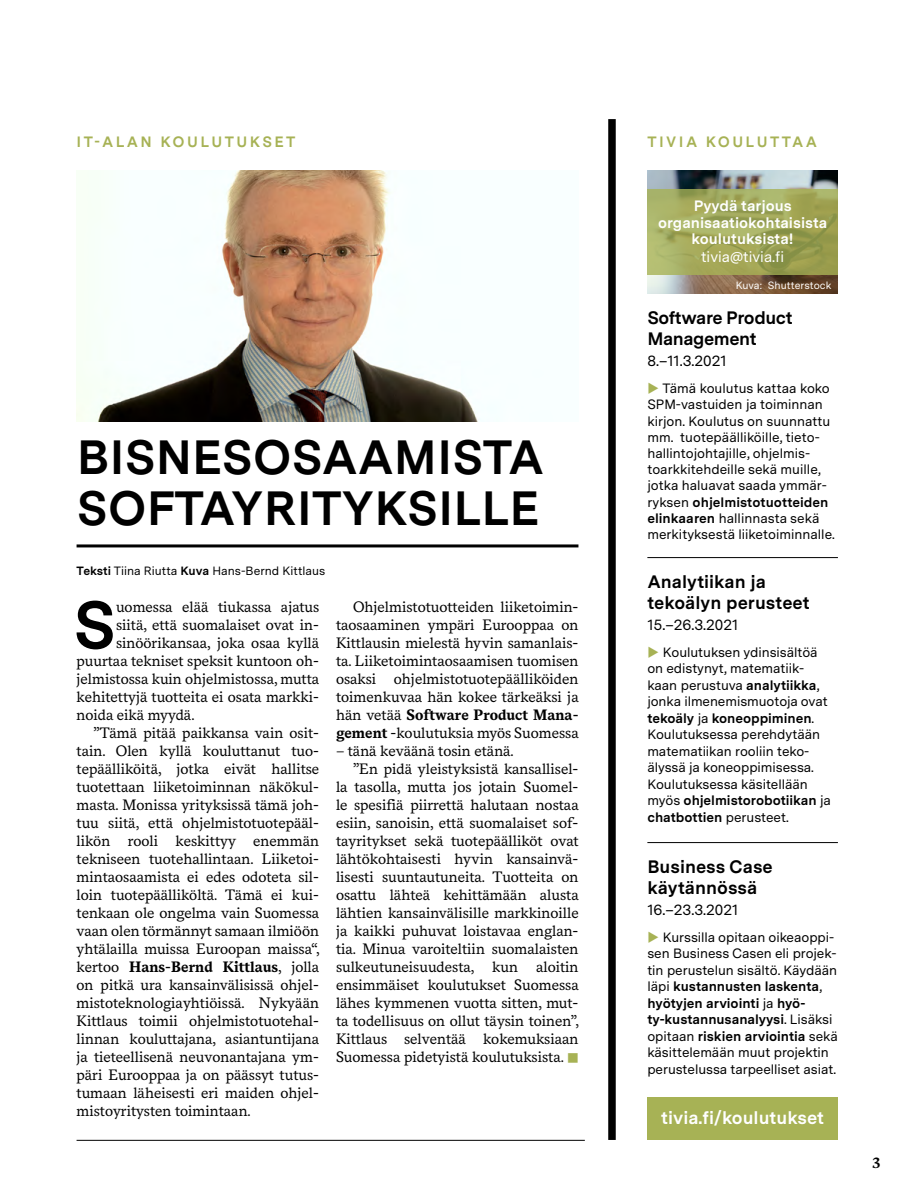
<style>
.page{position:relative;width:923px;height:1191px;background:#fff}
.page>*{position:absolute;margin:0;border:0;box-sizing:border-box;transform-origin:0 0}
.t1{font:700 66.45px "Messina Sans";color:#000}
.t2{font:700 48px/51px "Messina Sans";color:#000}
.t3{font:700 18px/21px "Messina Sans";color:#000}
.t4{font:700 18px/21px "Messina Sans";letter-spacing:-.025em;color:#000}
.t5{font:700 18px "Messina Sans";color:#fff}
.t6{font:16.5px "Wingdings";color:#a7b255}
.t7{font:15px/18px "Messina Serif";color:#000;text-align:justify}
.t8{font:700 15px/16.5px "Messina Sans";color:#fff;text-align:center}
.t9{font:15px "Messina Sans";color:#000}
.t10{font:700 15px "Messina Sans";letter-spacing:.16em;color:#a7b255}
.t11{font:700 15px "Messina Serif";color:#000}
.t12{font:15px "Messina Sans";color:#fff}
.t13{font:13.5px/16.5px "Messina Sans";letter-spacing:-.005em;color:#000}
.t14{font:12px "Messina Sans";color:#000}
.t15{font:10.5px "Messina Sans";color:#fff}
.s1{font-weight:700}
.s2{font-weight:400}
.s3{color:#a7b255}
</style>
<div class="page">
<img style="left:647px;top:170px;width:191px;height:123px">
<div style="left:647px;top:1097px;width:191px;height:43px;background:#a7b255"></div>
<hr style="left:77px;top:544px;width:501px;height:3px;background:#000">
<hr style="left:647px;top:842px;width:191px;height:1px;background:#000">
<hr style="left:647px;top:557px;width:191px;height:1px;background:#000">
<hr style="left:77px;top:1140px;width:508px;height:1px;background:#000">
<div style="left:608px;top:119px;width:8px;height:1021px;background:#000"></div>
<svg style="left:647px;top:189px;width:191px;height:85px;background:#a1a85b"></svg>
<img style="left:77px;top:170px;width:403px;height:251px">
<p class="t10" style="left:77px;top:131px;width:220px">IT-ALAN KOULUTUKSET</p>
<p class="t10" style="left:647px;top:131px;width:171px">TIVIA KOULUTTAA</p>
<p class="t8" style="left:658px;top:197px;width:171px">Pyydä tarjous organisaatiokohtaisista koulutuksista!</p>
<p class="t12" style="left:701px;top:246px;width:85px">tivia@tivia.fi</p>
<p class="t15" style="left:736px;top:277px;width:97px">Kuva: Shutterstock</p>
<h2 class="t2" style="left:77px;top:430px;width:469px">BISNESOSAAMISTA<br>SOFTAYRITYKSILLE</h2>
<p class="t14" style="left:77px;top:561px;width:250px"><span class="s1">Teksti</span> Tiina Riutta <span class="s1">Kuva</span> Hans-Bernd Kittlaus</p>
<h1 class="t1" style="left:73px;top:575px;width:44px">S</h1>
<p class="t7" style="left:116px;top:597px;width:205px">uomessa elää tiukassa ajatus</p>
<p class="t7" style="left:116px;top:615px;width:204px">siitä, että suomalaiset ovat in-</p>
<p class="t7" style="left:116px;top:633px;width:205px">sinöörikansaa, joka osaa kyllä</p>
<p class="t7" style="left:77px;top:651px;width:244px">puurtaa tekniset speksit kuntoon oh-</p>
<p class="t7" style="left:77px;top:669px;width:244px">jelmistossa kuin ohjelmistossa, mutta</p>
<p class="t7" style="left:77px;top:687px;width:244px">kehitettyjä tuotteita ei osata markki-</p>
<p class="t7" style="left:77px;top:705px;width:120px">noida eikä myydä.</p>
<p class="t7" style="left:94px;top:723px;width:227px">”Tämä pitää paikkansa vain osit-</p>
<p class="t7" style="left:77px;top:741px;width:244px">tain. Olen kyllä kouluttanut tuo-</p>
<p class="t7" style="left:77px;top:759px;width:244px">tepäälliköitä, jotka eivät hallitse</p>
<p class="t7" style="left:77px;top:777px;width:244px">tuotettaan liiketoiminnan näkökul-</p>
<p class="t7" style="left:77px;top:795px;width:244px">masta. Monissa yrityksissä tämä joh-</p>
<p class="t7" style="left:77px;top:813px;width:244px">tuu siitä, että ohjelmistotuotepääl-</p>
<p class="t7" style="left:77px;top:831px;width:244px">likön rooli keskittyy enemmän</p>
<p class="t7" style="left:77px;top:849px;width:244px">tekniseen tuotehallintaan. Liiketoi-</p>
<p class="t7" style="left:77px;top:867px;width:244px">mintaosaamista ei edes odoteta sil-</p>
<p class="t7" style="left:77px;top:885px;width:244px">loin tuotepäälliköltä. Tämä ei kui-</p>
<p class="t7" style="left:77px;top:903px;width:244px">tenkaan ole ongelma vain Suomessa</p>
<p class="t7" style="left:77px;top:921px;width:244px">vaan olen törmännyt samaan ilmiöön</p>
<p class="t7" style="left:77px;top:939px;width:245px">yhtälailla muissa Euroopan maissa“,</p>
<p class="t11" style="left:77px;top:955px;width:244px"><span class="s2">kertoo</span> Hans-Bernd Kittlaus<span class="s2">, jolla</span></p>
<p class="t7" style="left:77px;top:975px;width:244px">on pitkä ura kansainvälisissä ohjel-</p>
<p class="t7" style="left:77px;top:993px;width:244px">mistoteknologiayhtiöissä. Nykyään</p>
<p class="t7" style="left:77px;top:1011px;width:244px">Kittlaus toimii ohjelmistotuotehal-</p>
<p class="t7" style="left:77px;top:1029px;width:244px">linnan kouluttajana, asiantuntijana</p>
<p class="t7" style="left:77px;top:1047px;width:244px">ja tieteellisenä neuvonantajana ym-</p>
<p class="t7" style="left:77px;top:1065px;width:244px">päri Eurooppaa ja on päässyt tutus-</p>
<p class="t7" style="left:77px;top:1083px;width:244px">tumaan läheisesti eri maiden ohjel-</p>
<p class="t7" style="left:77px;top:1101px;width:176px">mistoyritysten toimintaan.</p>
<p class="t7" style="left:336px;top:597px;width:244px;text-indent:17px">Ohjelmistotuotteiden liiketoimin&shy;taosaaminen ympäri Eurooppaa on Kittlausin mielestä hyvin samanlais&shy;ta. Liiketoimintaosaamisen tuomisen osaksi ohjelmistotuotepäälliköiden toimenkuvaa hän kokee tärkeäksi ja hän vetää <span class="s1">Software Product Mana&shy;gement</span> -koulutuksia myös Suomessa</p>
<p class="t7" style="left:336px;top:741px;width:179px">– tänä keväänä tosin etänä.</p>
<p class="t7" style="left:353px;top:759px;width:227px">”En pidä yleistyksistä kansallisel-</p>
<p class="t7" style="left:336px;top:777px;width:244px">la tasolla, mutta jos jotain Suomel-</p>
<p class="t7" style="left:336px;top:795px;width:244px">le spesifiä piirrettä halutaan nostaa</p>
<p class="t7" style="left:336px;top:813px;width:244px">esiin, sanoisin, että suomalaiset sof-</p>
<p class="t7" style="left:336px;top:831px;width:244px">tayritykset sekä tuotepäälliköt ovat</p>
<p class="t7" style="left:336px;top:849px;width:244px">lähtökohtaisesti hyvin kansainvä-</p>
<p class="t7" style="left:336px;top:867px;width:244px">lisesti suuntautuneita. Tuotteita on</p>
<p class="t7" style="left:336px;top:885px;width:244px">osattu lähteä kehittämään alusta</p>
<p class="t7" style="left:336px;top:903px;width:244px">lähtien kansainvälisille markkinoille</p>
<p class="t7" style="left:336px;top:921px;width:244px">ja kaikki puhuvat loistavaa englan-</p>
<p class="t7" style="left:336px;top:939px;width:244px">tia. Minua varoiteltiin suomalaisten</p>
<p class="t7" style="left:336px;top:957px;width:244px">sulkeutuneisuudesta, kun aloitin</p>
<p class="t7" style="left:336px;top:975px;width:244px">ensimmäiset koulutukset Suomessa</p>
<p class="t7" style="left:336px;top:993px;width:244px">lähes kymmenen vuotta sitten, mut-</p>
<p class="t7" style="left:336px;top:1011px;width:245px">ta todellisuus on ollut täysin toinen”,</p>
<p class="t7" style="left:336px;top:1029px;width:244px">Kittlaus selventää kokemuksiaan</p>
<p class="t7" style="left:336px;top:1047px;width:229px">Suomessa pidetyistä koulutuksista.</p>
<p class="t6" style="left:567px;top:1049px;width:14px">■</p>
<p class="t4" style="left:647px;top:306px;width:147px">Software Product<br>Management</p>
<p class="t9" style="left:647px;top:349px;width:81px">8.–11.3.2021</p>
<p class="t13" style="left:647px;top:380px;width:189px"><span class="s3">◆</span> Tämä koulutus kattaa koko<br>SPM-vastuiden ja toiminnan kirjon. Koulutus on suunnattu mm. tuotepäälliköille, tieto&shy;hallintojohtajille, ohjelmis&shy;toarkkitehdeille sekä muille, jotka haluavat saada ymmär&shy;ryksen <span class="s1">ohjelmistotuotteiden elinkaaren</span> hallinnasta sekä merkityksestä liiketoiminnalle.</p>
<p class="t3" style="left:647px;top:570px;width:164px">Analytiikan ja tekoälyn perusteet</p>
<p class="t9" style="left:647px;top:613px;width:92px">15.–26.3.2021</p>
<p class="t13" style="left:647px;top:643px;width:185px"><span class="s3">◆</span> Koulutuksen ydinsisältöä on edistynyt, matematiik&shy;kaan perustuva <span class="s1">analytiikka</span>, jonka ilmenemismuotoja ovat <span class="s1">tekoäly</span> ja <span class="s1">koneoppiminen</span>.<br>Koulutuksessa perehdytään matematiikan rooliin teko&shy;älyssä ja koneoppimisessa.<br>Koulutuksessa käsitellään myös <span class="s1">ohjelmistorobotiikan</span> ja <span class="s1">chatbottien</span> perusteet.</p>
<p class="t3" style="left:647px;top:855px;width:127px">Business Case käytännössä</p>
<p class="t9" style="left:647px;top:898px;width:92px">16.–23.3.2021</p>
<p class="t13" style="left:647px;top:928px;width:192px"><span class="s3">◆</span> Kurssilla opitaan oikeaoppi&shy;sen Business Casen eli projek&shy;tin perustelun sisältö. Käydään läpi <span class="s1">kustannusten laskenta</span>, <span class="s1">hyötyjen arviointi</span> ja <span class="s1">hyö&shy;ty-kustannusanalyysi</span>. Lisäksi opitaan <span class="s1">riskien arviointia</span> sekä käsittelemään muut projektin perustelussa tarpeelliset asiat.</p>
<p class="t5" style="left:661px;top:1104px;width:164px">tivia.fi/koulutukset</p>
<p class="t11" style="left:872px;top:1151px;width:10px">3</p>
</div>
